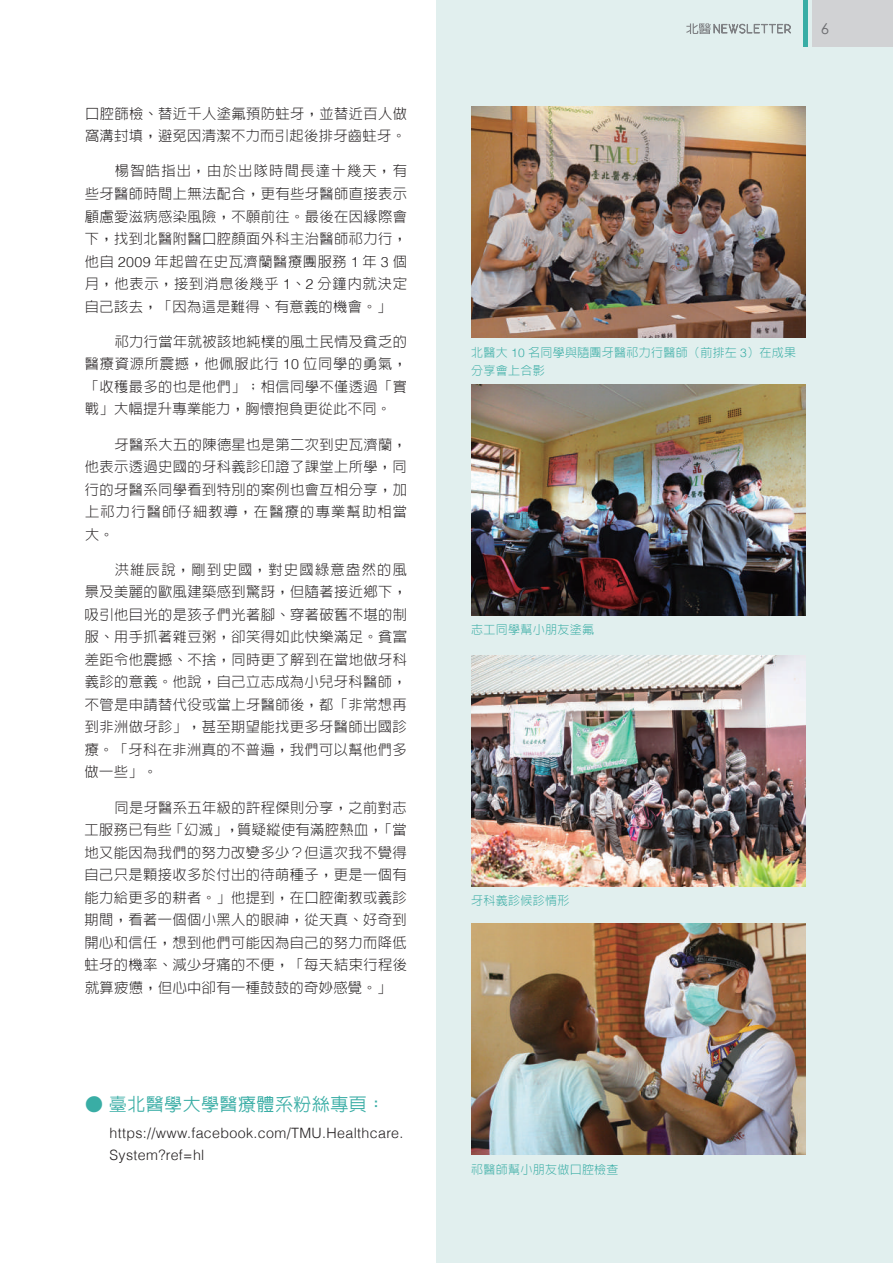
<style>
.page{position:relative;width:893px;height:1263px;background:#fff}
.page>*{position:absolute;margin:0;border:0;box-sizing:border-box;transform-origin:0 0}
.t1{font:500 18px "Lin Gothic";letter-spacing:.025em;color:#39ada5}
.t2{font:15px "Century Gothic";color:#6c6d70}
.t3{font:300 14.25px/22.5px "Lin Gothic";letter-spacing:.03em;color:#231f20;text-align:justify}
.t4{font:300 14.25px/22.5px "Helvetica";letter-spacing:.025em;color:#231f20}
.t5{font:300 12px/18px "Lin Gothic";letter-spacing:.025em;color:#39ada5}
.s1{font-family:"Helvetica"}
</style>
<div class="page">
<div style="left:437px;top:0;width:456px;height:1263px;background:#e1efee"></div>
<img style="left:471px;top:106px;width:335px;height:231px">
<img style="left:471px;top:385px;width:335px;height:231px">
<img style="left:471px;top:656px;width:335px;height:231px">
<img style="left:471px;top:924px;width:335px;height:231px">
<div style="left:812px;top:0;width:81px;height:47px;background:#d1d2d4"></div>
<svg style="left:686px;top:23px;width:105px;height:11px"></svg>
<hr style="left:804px;top:0;width:4px;height:47px;background:#39ada5">
<p class="t3" style="left:85px;top:102px;width:324px">口腔篩檢、替近千人塗氟預防蛀牙，並替近百人做窩溝封填，避免因清潔不力而引起後排牙齒蛀牙。</p>
<p class="t3" style="left:85px;top:160px;width:324px;text-indent:30px">楊智皓指出，由於出隊時間長達十幾天，有些牙醫師時間上無法配合，更有些牙醫師直接表示顧慮愛滋病感染風險，不願前往。最後在因緣際會下，找到北醫附醫口腔顏面外科主治醫師祁力行，他自 <span class="s1">2009</span> 年起曾在史瓦濟蘭醫療團服務 <span class="s1">1</span> 年 <span class="s1">3</span> 個月，他表示，接到消息後幾乎 <span class="s1">1</span>、<span class="s1">2</span> 分鐘內就決定自己該去，「因為這是難得、有意義的機會。」</p>
<p class="t3" style="left:85px;top:330px;width:324px;text-indent:30px">祁力行當年就被該地純樸的風土民情及貧乏的醫療資源所震撼，他佩服此行 <span class="s1">10</span> 位同學的勇氣，「收穫最多的也是他們」；相信同學不僅透過「實戰」大幅提升專業能力，胸懷抱負更從此不同。</p>
<p class="t3" style="left:85px;top:433px;width:324px;text-indent:30px">牙醫系大五的陳德星也是第二次到史瓦濟蘭，他表示透過史國的牙科義診印證了課堂上所學，同行的牙醫系同學看到特別的案例也會互相分享，加上祁力行醫師仔細教導，在醫療的專業幫助相當大。</p>
<p class="t3" style="left:85px;top:558px;width:324px;text-indent:30px">洪維辰說，剛到史國，對史國綠意盎然的風景及美麗的歐風建築感到驚訝，但隨著接近鄉下，吸引他目光的是孩子們光著腳、穿著破舊不堪的制服、用手抓著雜豆粥，卻笑得如此快樂滿足。貧富差距令他震撼、不捨，同時更了解到在當地做牙科義診的意義。他說，自己立志成為小兒牙科醫師，不管是申請替代役或當上牙醫師後，都「非常想再到非洲做牙診」，甚至期望能找更多牙醫師出國診療。「牙科在非洲真的不普遍，我們可以幫他們多做一些」。</p>
<p class="t3" style="left:84px;top:796px;width:324px;text-indent:30px">同是牙醫系五年級的許程傑則分享，之前對志工服務已有些「幻滅」，質疑縱使有滿腔熱血，「當地又能因為我們的努力改變多少？但這次我不覺得自己只是顆接收多於付出的待萌種子，更是一個有能力給更多的耕者。」他提到，在口腔衛教或義診期間，看著一個個小黑人的眼神，從天真、好奇到開心和信任，想到他們可能因為自己的努力而降低蛀牙的機率、減少牙痛的不便，「每天結束行程後就算疲憊，但心中卻有一種鼓鼓的奇妙感覺。」</p>
<p class="t1" style="left:85px;top:1095px;width:302px">● 臺北醫學大學醫療體系粉絲專頁：</p>
<p class="t4" style="left:109px;top:1121px;width:295px">https://www.facebook.com/TMU.Healthcare.<br>System?ref=hl</p>
<p class="t2" style="left:821px;top:20px;width:10px">6</p>
<p class="t5" style="left:471px;top:343px;width:326px">北醫大 <span class="s1">10</span> 名同學與隨團牙醫祁力行醫師（前排左 <span class="s1">3</span>）在成果分享會上合影</p>
<p class="t5" style="left:471px;top:620px;width:124px">志工同學幫小朋友塗氟</p>
<p class="t5" style="left:471px;top:891px;width:100px">牙科義診候診情形</p>
<p class="t5" style="left:471px;top:1160px;width:149px">祁醫師幫小朋友做口腔檢查</p>
</div>
